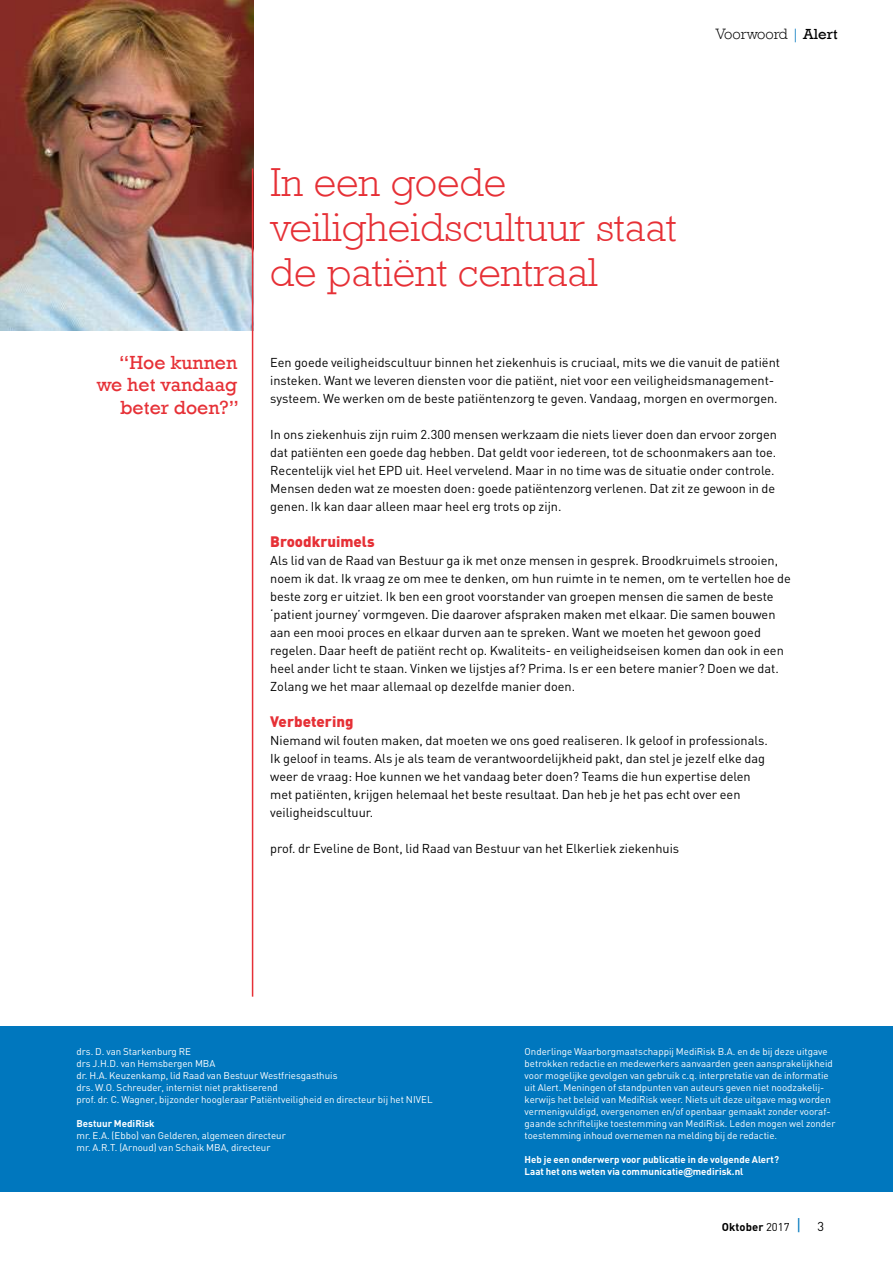
<style>
.page{position:relative;width:893px;height:1263px;background:#fff}
.page>*{position:absolute;margin:0;border:0;box-sizing:border-box;transform-origin:0 0}
.t1{font:300 40.5px/45px "Rockwell";color:#e63036}
.t2{font:19.5px/22.5px "Rockwell";color:#e63036;text-align:right}
.t3{font:900 15px "DIN";color:#e63036}
.t4{font:300 15px "Rockwell";color:#000}
.t5{font:12.75px/18px "DIN";color:#000}
.t6{font:700 11.25px "DIN";letter-spacing:.01em;color:#000}
.t7{font:9.75px/12px "DIN";color:#fff}
.t8{font:700 9.75px/12px "DIN";color:#fff}
.s1{color:#0077be}
.s2{font-weight:400}
.s3{font-family:"Arial"}
.s4{font-weight:400;font-size:16.5px;color:#0077be}
.s5{font-weight:400;font-size:12.75px}
</style>
<div class="page">
<img style="left:0;top:0;width:254px;height:331px">
<hr style="left:252px;top:169px;width:1px;height:828px;background:#e63036">
<div style="left:0;top:1026px;width:893px;height:165px;background:#0077be"></div>
<p class="t4" style="left:716px;top:29px;width:123px">Voorwoord <span class="s1">|</span> <span class="s2">Alert</span></p>
<h2 class="t2" style="left:97px;top:352px;width:144px">“Hoe kunnen we het vandaag beter doen?”</h2>
<h1 class="t1" style="left:270px;top:164px;width:408px">In een goede veiligheidscultuur staat de patiënt centraal</h1>
<p class="t5" style="left:270px;top:354px;width:511px">Een goede veiligheidscultuur binnen het ziekenhuis is cruciaal, mits we die vanuit de patiënt insteken. Want we leveren diensten voor die patiënt, niet voor een veiligheidsmanagement&shy;systeem. We werken om de beste patiëntenzorg te geven. Vandaag, morgen en overmorgen.</p>
<p class="t5" style="left:270px;top:426px;width:508px">In ons ziekenhuis zijn ruim 2.300 mensen werkzaam die niets liever doen dan ervoor zorgen dat patiënten een goede dag hebben. Dat geldt voor iedereen, tot de schoonmakers aan toe.<br>Recentelijk viel het EPD uit. Heel vervelend. Maar in no time was de situatie onder controle.<br>Mensen deden wat ze moesten doen: goede patiëntenzorg verlenen. Dat zit ze gewoon in de genen. Ik kan daar alleen maar heel erg trots op zijn.</p>
<p class="t3" style="left:270px;top:534px;width:106px">Broodkruimels</p>
<p class="t5" style="left:270px;top:552px;width:522px">Als lid van de Raad van Bestuur ga ik met onze mensen in gesprek. Broodkruimels strooien, noem ik dat. Ik vraag ze om mee te denken, om hun ruimte in te nemen, om te vertellen hoe de beste zorg er uitziet. Ik ben een groot voorstander van groepen mensen die samen de beste ‘patient journey’ vormgeven. Die daarover afspraken maken met elkaar. Die samen bouwen aan een mooi proces en elkaar durven aan te spreken. Want we moeten het gewoon goed regelen. Daar heeft de patiënt recht op. Kwaliteits- en veiligheidseisen komen dan ook in een heel ander licht te staan. Vinken we lijstjes af? Prima. Is er een betere manier? Doen we dat.<br>Zolang we het maar allemaal op dezelfde manier doen.</p>
<p class="t3" style="left:270px;top:714px;width:85px">Verbetering</p>
<p class="t5" style="left:270px;top:732px;width:499px">Niemand wil fouten maken, dat moeten we ons goed realiseren. Ik geloof in professionals.<br>Ik geloof in teams. Als je als team de verantwoordelijkheid pakt, dan stel je jezelf elke dag weer de vraag: Hoe kunnen we het vandaag beter doen? Teams die hun expertise delen met patiënten, krijgen helemaal het beste resultaat. Dan heb je het pas echt over een veiligheidscultuur.</p>
<p class="t5" style="left:270px;top:840px;width:410px">prof. dr Eveline de Bont, lid Raad van Bestuur van het Elkerliek ziekenhuis</p>
<p class="t7" style="left:77px;top:1046px;width:358px">drs. D. van Starkenburg RE<br>drs J.H.D. van Hemsbergen MBA<br>dr. H.A. Keuzenkamp, lid Raad van Bestuur Westfriesgasthuis<br>drs. W.O. Schreuder, internist niet praktiserend<br>prof. dr. C. Wagner, bijzonder hoogleraar Patiëntveiligheid en directeur bij het NIVEL</p>
<p class="t8" style="left:77px;top:1118px;width:80px">Bestuur MediRisk</p>
<p class="t7" style="left:77px;top:1130px;width:211px">mr. E.A. (Ebbo) van Gelderen, algemeen directeur mr. A.R.T. (Arnoud) van Schaik MBA, directeur</p>
<p class="t7" style="left:525px;top:1046px;width:312px">Onderlinge Waarborg maat schappij MediRisk B.A. en de bij deze uitgave betrokken redactie en medewerkers aanvaarden geen aansprakelijkheid voor mogelijke gevolgen van gebruik c.q. interpretatie van de informatie uit Alert. Meningen of stand punten van auteurs geven niet noodzakelij&shy;kerwijs het beleid van MediRisk weer. Niets uit deze uitgave mag worden vermenigvuldigd, overgenomen en/of openbaar gemaakt zonder vooraf&shy;gaande schriftelijke toestemming van MediRisk. Leden mogen wel zonder toestemming inhoud overnemen na melding bij de redactie.</p>
<p class="t8" style="left:525px;top:1154px;width:256px">Heb je een onderwerp voor publicatie in de volgende Alert?<br>Laat het ons weten via communicatie<span class="s3">@</span>medirisk.nl</p>
<p class="t6" style="left:722px;top:1220px;width:104px">Oktober <span class="s2">2017</span> <span class="s4">|</span> <span class="s5">3</span></p>
</div>
